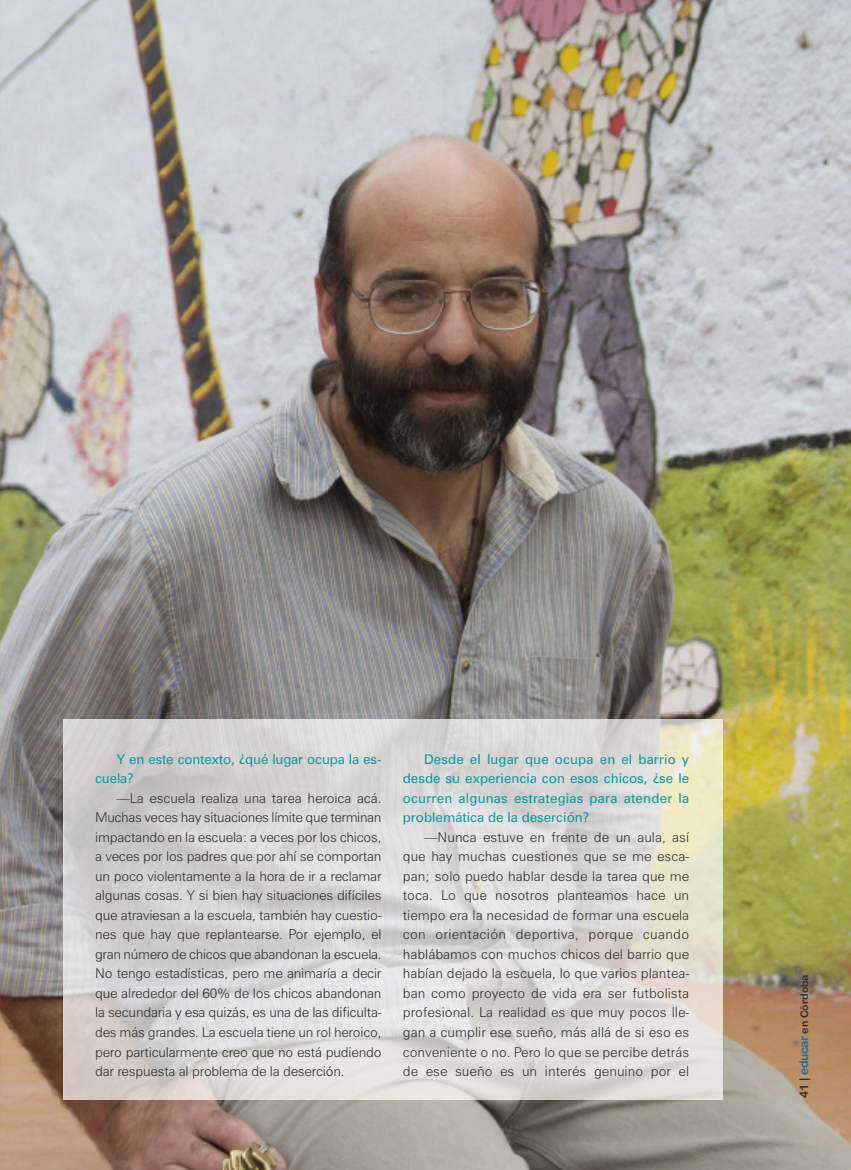
<style>
.page{position:relative;width:851px;height:1170px;background:#fff}
.page>*{position:absolute;margin:0;border:0;box-sizing:border-box;transform-origin:0 0}
.t1{font:300 13.5px/19.5px "Zurich BT";letter-spacing:-.01em;color:#2f2f2e;text-align:justify}
.t2{font:13.5px/19.5px "Zurich BT";color:#079ba3}
.t3{font:10.5px "Arial Rounded MT Bold";color:#2f2f2e}
.s1{font-size:12px}
.s2{font-size:12px;color:#206898}
</style>
<div class="page">
<img style="left:0;top:0;width:850px;height:1169px">
<img style="left:64px;top:720px;width:658px;height:379px">
<p class="t2" style="left:95px;top:749px;width:288px;text-indent:21px">Y en este contexto, ¿qué lugar ocupa la es&shy;cuela?</p>
<p class="t1" style="left:95px;top:788px;width:288px;text-indent:21px">—La escuela realiza una tarea heroica acá.<br>Muchas veces hay situaciones límite que terminan impactando en la escuela: a veces por los chicos, a veces por los padres que por ahí se comportan un poco violentamente a la hora de ir a reclamar algunas cosas. Y si bien hay situaciones difíciles que atraviesan a la escuela, también hay cuestio&shy;nes que hay que replantearse. Por ejemplo, el gran número de chicos que abandonan la escuela.<br>No tengo estadísticas, pero me animaría a decir que alrededor del 60% de los chicos abandonan la secundaria y esa quizás, es una de las dificulta&shy;des más grandes. La escuela tiene un rol heroico, pero particularmente creo que no está pudiendo dar respuesta al problema de la deserción.</p>
<p class="t2" style="left:403px;top:749px;width:288px;text-align:justify;text-indent:21px">Desde el lugar que ocupa en el barrio y desde su experiencia con esos chicos, ¿se le ocurren algunas estrategias para atender la problemática de la deserción?</p>
<p class="t1" style="left:403px;top:827px;width:288px;text-indent:21px">—Nunca estuve en frente de un aula, así que hay muchas cuestiones que se me esca&shy;pan; solo puedo hablar desde la tarea que me toca. Lo que nosotros planteamos hace un tiempo era la necesidad de formar una escuela con orientación deportiva, porque cuando hablábamos con muchos chicos del barrio que habían dejado la escuela, lo que varios plantea&shy;ban como proyecto de vida era ser futbolista profesional. La realidad es que muy pocos lle&shy;gan a cumplir ese sueño, más allá de si eso es conveniente o no. Pero lo que se percibe detrás de ese sueño es un interés genuino por el</p>
<p class="t3" style="left:798px;top:1098px;width:125px;rotate:-90deg"><span class="s1">41 |</span> <span class="s2">educar</span> en Córdoba</p>
</div>
